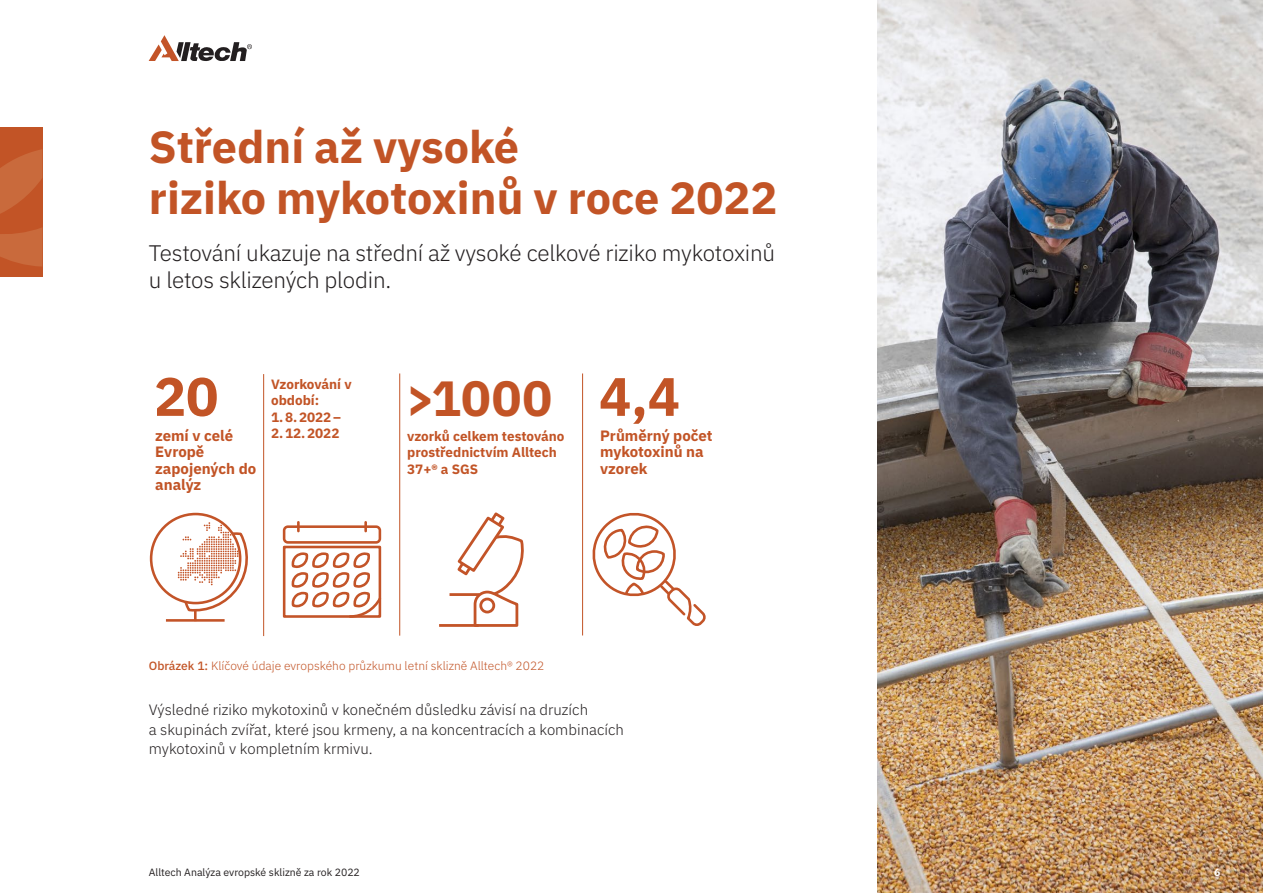
<style>
.page{position:relative;width:1263px;height:893px;background:#fff}
.page>*{position:absolute;margin:0;border:0;box-sizing:border-box;transform-origin:0 0}
.t1{font:700 54px "IBM Plex Sans";color:#c25426}
.t2{font:700 49.5px "IBM Plex Sans";color:#c25426}
.t3{font:700 45px/51px "IBM Plex Sans";color:#c25426}
.t4{font:300 22.5px/27px "IBM Plex Sans";letter-spacing:-.01em;color:#231f20}
.t5{font:300 15px/19.5px "IBM Plex Sans";color:#231f20}
.t6{font:700 15px/16.5px "IBM Plex Sans";color:#c25426}
.t7{font:700 13.5px/16.5px "IBM Plex Sans";color:#c25426}
.t8{font:300 12px "IBM Plex Sans";color:#c25426}
.t9{font:10.5px "IBM Plex Sans";color:#231f20}
.t10{font:700 10.5px "IBM Plex Sans";color:#fff}
.s1{font-weight:500}
</style>
<div class="page">
<img style="left:878px;top:0;width:385px;height:893px">
<div style="left:0;top:128px;width:43px;height:149px;background:#c25426"></div>
<svg style="left:0;top:149px;width:43px;height:118px"></svg>
<div style="left:150px;top:513px;width:91px;height:91px;border:3px solid #c35428;border-radius:50%"></div>
<hr style="left:166px;top:619px;width:59px;height:3px;background:#c35428">
<svg style="left:178px;top:522px;width:70px;height:99px"></svg>
<div style="left:283px;top:525px;width:98px;height:19px;border:3px solid #c35428;border-radius:4px"></div>
<div style="left:283px;top:546px;width:98px;height:72px;border:3px solid #c35428"></div>
<svg style="left:297px;top:522px;width:3px;height:9px"></svg>
<svg style="left:364px;top:522px;width:3px;height:9px"></svg>
<svg style="left:290px;top:551px;width:91px;height:67px"></svg>
<hr style="left:449px;top:593px;width:30px;height:3px;background:#c35428">
<hr style="left:439px;top:624px;width:40px;height:3px;background:#c35428">
<svg style="left:455px;top:512px;width:69px;height:115px"></svg>
<svg style="left:592px;top:512px;width:114px;height:114px"></svg>
<hr style="left:263px;top:374px;width:1px;height:262px;background:#c25426">
<hr style="left:399px;top:373px;width:1px;height:263px;background:#c25426">
<hr style="left:582px;top:373px;width:1px;height:262px;background:#c25426">
<svg style="left:149px;top:35px;width:103px;height:26px"></svg>
<h3 class="t3" style="left:149px;top:117px;width:630px">Střední až vysoké<br>riziko mykotoxinů v roce 2022</h3>
<h3 class="t4" style="left:149px;top:238px;width:628px">Testování ukazuje na střední až vysoké celkové riziko mykotoxinů u letos sklizených plodin.</h3>
<h1 class="t1" style="left:154px;top:354px;width:66px">20</h1>
<p class="t6" style="left:155px;top:426px;width:103px">zemí v celé<br>Evropě zapojených do analýz</p>
<p class="t7" style="left:271px;top:374px;width:82px">Vzorkování v období:<br>1.8.2022–<br>2.12.2022</p>
<h2 class="t2" style="left:406px;top:359px;width:148px">&gt;1000</h2>
<p class="t7" style="left:407px;top:427px;width:159px">vzorků celkem testováno prostřednictvím Alltech<br>37+® a SGS</p>
<h1 class="t1" style="left:599px;top:354px;width:83px">4,4</h1>
<p class="t6" style="left:600px;top:426px;width:114px">Průměrný počet mykotoxinů na vzorek</p>
<p class="t8" style="left:149px;top:656px;width:397px"><span class="s1">Obrázek 1:</span> Klíčové údaje evropského průzkumu letní sklizně Alltech® 2022</p>
<p class="t5" style="left:149px;top:699px;width:477px">Výsledné riziko mykotoxinů v konečném důsledku závisí na druzích<br>a skupinách zvířat, které jsou krmeny, a na koncentracích a kombinacích mykotoxinů v kompletním krmivu.</p>
<p class="t9" style="left:149px;top:864px;width:213px">Alltech Analýza evropské sklizně za rok 2022</p>
<p class="t10" style="left:1214px;top:864px;width:8px">6</p>
</div>
